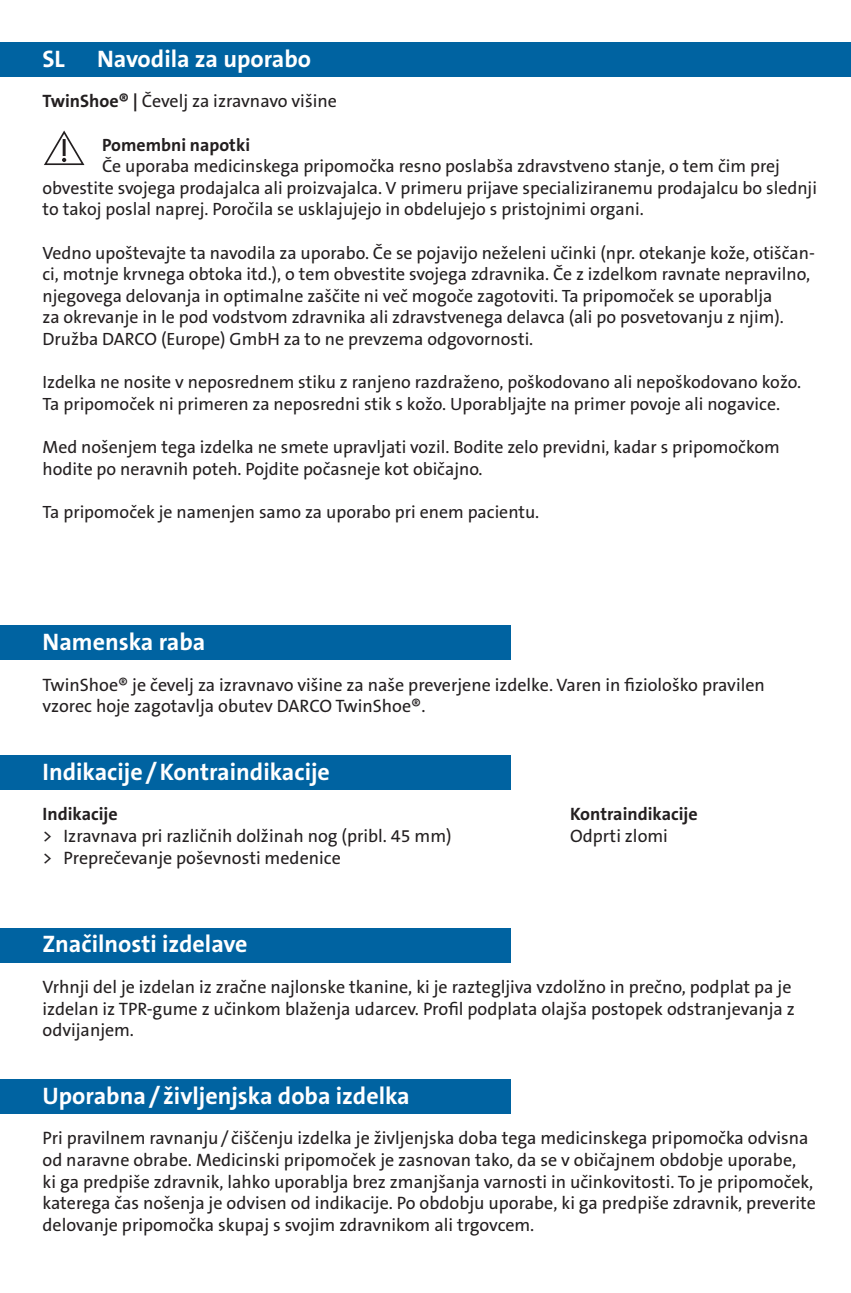
<style>
.page{position:relative;width:851px;height:1293px;background:#fff}
.page>*{position:absolute;margin:0;border:0;box-sizing:border-box;transform-origin:0 0}
.t1{font:700 24px "The Sans B Plus W7";color:#fff}
.t2{font:18px/21.6px "The Sans B Plus W5 Plain";color:#231f20}
.t3{font:700 18px "The Sans B Plus W7";color:#231f20}
.t4{font:17.7px/21.6px "The Sans B Plus W5 Plain";color:#231f20}
.t5{font:700 17.7px "The Sans B Plus W7";color:#231f20}
.s1{font-family:"The Sans B Plus W7";font-weight:700}
</style>
<div class="page">
<div style="left:0;top:43px;width:850px;height:34px;background:#0063a1"></div>
<div style="left:0;top:1079px;width:510px;height:34px;background:#0063a1"></div>
<div style="left:0;top:755px;width:510px;height:34px;background:#0063a1"></div>
<div style="left:0;top:928px;width:510px;height:34px;background:#0063a1"></div>
<div style="left:0;top:626px;width:510px;height:34px;background:#0063a1"></div>
<svg style="left:44px;top:131px;width:40px;height:34px"></svg>
<h1 class="t1" style="left:43px;top:43px;width:24px">SL</h1>
<h1 class="t1" style="left:97px;top:43px;width:216px">Navodila za uporabo</h1>
<p class="t2" style="left:43px;top:91px;width:296px"><span class="s1">TwinShoe® |</span> Čevelj za izravnavo višine</p>
<p class="t5" style="left:102px;top:133px;width:149px">Pomembni napotki</p>
<p class="t4" style="left:43px;top:155px;width:775px;text-indent:60px">Če uporaba medicinskega pripomočka resno poslabša zdravstveno stanje, o tem čim prej obvestite svojega prodajalca ali proizvajalca. V primeru prijave specializiranemu prodajalcu bo slednji to takoj poslal naprej. Poročila se usklajujejo in obdelujejo s pristojnimi organi.</p>
<p class="t4" style="left:43px;top:242px;width:774px">Vedno upoštevajte ta navodila za uporabo. Če se pojavijo neželeni učinki (npr. otekanje kože, otiščan&shy;ci, motnje krvnega obtoka itd.), o tem obvestite svojega zdravnika. Če z izdelkom ravnate nepravilno, njegovega delovanja in optimalne zaščite ni več mogoče zagotoviti. Ta pripomoček se uporablja<br>za okrevanje in le pod vodstvom zdravnika ali zdravstvenega delavca (ali po posvetovanju z njim).<br>Družba DARCO (Europe) GmbH za to ne prevzema odgovornosti.</p>
<p class="t4" style="left:43px;top:371px;width:760px">Izdelka ne nosite v neposrednem stiku z ranjeno razdraženo, poškodovano ali nepoškodovano kožo.<br>Ta pripomoček ni primeren za neposredni stik s kožo. Uporabljajte na primer povoje ali nogavice.</p>
<p class="t4" style="left:43px;top:436px;width:738px">Med nošenjem tega izdelka ne smete upravljati vozil. Bodite zelo previdni, kadar s pripomočkom hodite po neravnih poteh. Pojdite počasneje kot običajno.</p>
<p class="t4" style="left:43px;top:501px;width:498px">Ta pripomoček je namenjen samo za uporabo pri enem pacientu.</p>
<h1 class="t1" style="left:43px;top:626px;width:164px">Namenska raba</h1>
<p class="t2" style="left:43px;top:674px;width:723px">TwinShoe® je čevelj za izravnavo višine za naše preverjene izdelke. Varen in fiziološko pravilen vzorec hoje zagotavlja obutev DARCO TwinShoe®.</p>
<h1 class="t1" style="left:43px;top:756px;width:289px">Indikacije/Kontraindikacije</h1>
<p class="t3" style="left:43px;top:802px;width:77px">Indikacije</p>
<p class="t2" style="left:43px;top:825px;width:410px">&gt; Izravnava pri različnih dolžinah nog (pribl. 45 mm) &gt; Preprečevanje poševnosti medenice</p>
<h1 class="t1" style="left:43px;top:929px;width:206px">Značilnosti izdelave</h1>
<p class="t3" style="left:570px;top:802px;width:129px">Kontraindikacije</p>
<p class="t2" style="left:570px;top:825px;width:99px">Odprti zlomi</p>
<p class="t2" style="left:43px;top:976px;width:753px">Vrhnji del je izdelan iz zračne najlonske tkanine, ki je raztegljiva vzdolžno in prečno, podplat pa je izdelan iz TPR-gume z učinkom blaženja udarcev. Profil podplata olajša postopek odstranjevanja z odvijanjem.</p>
<h1 class="t1" style="left:43px;top:1080px;width:369px">Uporabna/ življenjska doba izdelka</h1>
<p class="t2" style="left:43px;top:1127px;width:774px">Pri pravilnem ravnanju/ čiščenju izdelka je življenjska doba tega medicinskega pripomočka odvisna od naravne obrabe. Medicinski pripomoček je zasnovan tako, da se v običajnem obdobje uporabe,<br>ki ga predpiše zdravnik, lahko uporablja brez zmanjšanja varnosti in učinkovitosti. To je pripomoček, katerega čas nošenja je odvisen od indikacije. Po obdobju uporabe, ki ga predpiše zdravnik, preverite delovanje pripomočka skupaj s svojim zdravnikom ali trgovcem.</p>
</div>
